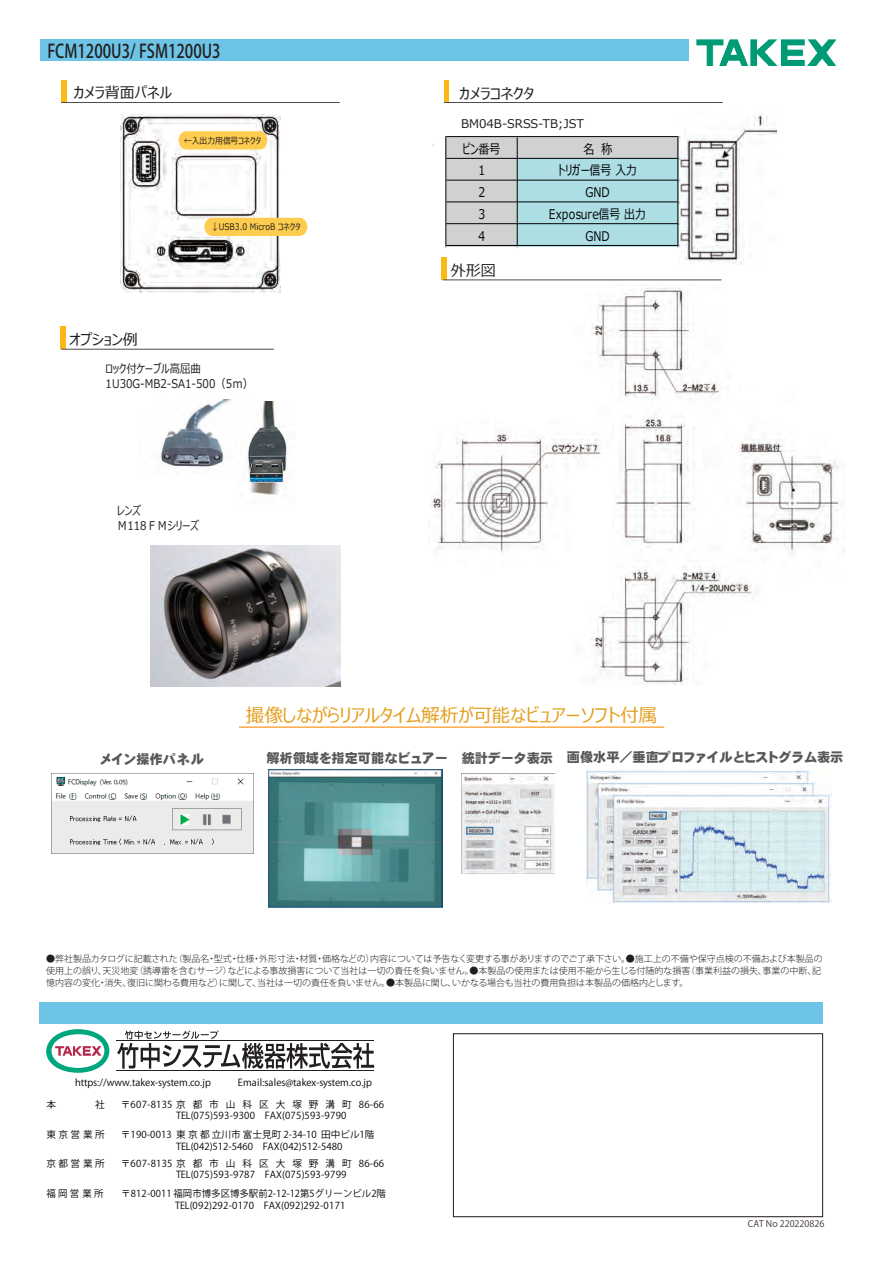
<style>
.page{position:relative;width:893px;height:1263px;background:#fff}
.page>*{position:absolute;margin:0;border:0;box-sizing:border-box;transform-origin:0 0}
.t1{font:500 18.75px "Koz Go Pro";color:#231f20;scale:.8 1}
.t2{font:18.6px "Meiryo UI";letter-spacing:-.005em;color:#e39e1c}
.t3{font:15px "Meiryo UI";color:#231f20}
.t4{font:13.35px "Meiryo UI";color:#030303;scale:.82 1}
.t5{font:13.05px "DHP Gothic EB WIN RKSJ H";color:#57585a}
.t6{font:12px/14.4px "Meiryo UI";color:#231f20;scale:.87 1}
.t7{font:12px "Meiryo UI";color:#231f20}
.t8{font:9.6px/11.2px "Koz Go Pro";letter-spacing:.005em;color:#030303}
.t9{font:9.6px/11.2px "Koz Go Pro";letter-spacing:.025em;color:#030303}
.t10{font:300 9px/12px "Koz Go Pro";color:#231f20}
.t11{font:9px "Meiryo UI";color:#231f20;scale:.87 1}
.t12{font:9px "Koz Go Pro";color:#3c3534}
</style>
<div class="page">
<img style="left:696px;top:39px;width:139px;height:26px">
<div style="left:40px;top:40px;width:649px;height:21px;background:#6dc4e6"></div>
<div style="left:453px;top:1033px;width:370px;height:184px;border:1px solid #201814"></div>
<div style="left:39px;top:1002px;width:784px;height:21px;background:#6dc4e6"></div>
<svg style="left:46px;top:1029px;width:63px;height:44px"></svg>
<hr style="left:117px;top:1070px;width:257px;height:1px;background:#231f20">
<svg style="left:117px;top:1030px;width:257px;height:39px"></svg>
<img style="left:121px;top:115px;width:160px;height:177px">
<svg style="left:179px;top:131px;width:88px;height:18px;background:#fdcd54"></svg>
<div style="left:204px;top:218px;width:103px;height:18px;background:#fecc4e;border-radius:9px"></div>
<div style="left:60px;top:326px;width:5px;height:23px;background:#fcb814"></div>
<hr style="left:61px;top:349px;width:213px;height:1px;background:#4d4d4e">
<div style="left:61px;top:80px;width:5px;height:23px;background:#fcb814"></div>
<hr style="left:61px;top:102px;width:279px;height:1px;background:#4d4d4e">
<hr style="left:239px;top:726px;width:425px;height:2px;background:#faaa4a">
<img style="left:51px;top:773px;width:202px;height:80px">
<img style="left:462px;top:773px;width:92px;height:101px">
<img style="left:268px;top:770px;width:174px;height:137px">
<img style="left:587px;top:769px;width:244px;height:135px">
<img style="left:158px;top:399px;width:75px;height:74px">
<img style="left:243px;top:401px;width:47px;height:94px">
<div style="left:442px;top:257px;width:5px;height:22px;background:#fcb814"></div>
<hr style="left:443px;top:280px;width:278px;height:1px;background:#4d4d4e">
<div style="left:444px;top:80px;width:5px;height:23px;background:#fcb814"></div>
<hr style="left:444px;top:102px;width:279px;height:1px;background:#4d4d4e">
<img style="left:431px;top:287px;width:413px;height:398px">
<img style="left:151px;top:546px;width:189px;height:141px">
<img style="left:680px;top:113px;width:97px;height:151px">
<div style="left:446px;top:137px;width:233px;height:23px;background:#d0d1d2"></div>
<div style="left:446px;top:158px;width:72px;height:89px;background:#d0d1d2"></div>
<div style="left:517px;top:158px;width:162px;height:89px;background:#acdee4"></div>
<hr style="left:447px;top:136px;width:232px;height:1px;background:#030303">
<hr style="left:447px;top:158px;width:232px;height:1px;background:#030303">
<hr style="left:447px;top:180px;width:232px;height:1px;background:#030303">
<hr style="left:447px;top:202px;width:232px;height:1px;background:#030303">
<hr style="left:447px;top:223px;width:232px;height:1px;background:#030303">
<hr style="left:446px;top:137px;width:1px;height:110px;background:#030303">
<hr style="left:517px;top:138px;width:1px;height:109px;background:#030303">
<hr style="left:447px;top:245px;width:232px;height:1px;background:#030303">
<hr style="left:678px;top:138px;width:1px;height:109px;background:#030303">
<h1 class="t1" style="left:47px;top:39px;width:218px">FCM1200U3/ FSM1200U3</h1>
<h3 class="t3" style="left:73px;top:82px;width:100px">カメラ背面パネル</h3>
<p class="t11" style="left:184px;top:134px;width:90px">←入出力用信号コネクタ</p>
<h3 class="t3" style="left:69px;top:329px;width:70px">オプション例</h3>
<p class="t11" style="left:211px;top:220px;width:104px">↓USB3.0 MicroB コネクタ</p>
<h3 class="t6" style="left:106px;top:362px;width:171px">ロック付ケーブル高屈曲<br>1U30G-MB2-SA1-500（5ｍ）</h3>
<h3 class="t6" style="left:117px;top:504px;width:96px">レンズ<br>Ｍ118ＦＭシリーズ</h3>
<h3 class="t3" style="left:459px;top:83px;width:76px">カメラコネクタ</h3>
<h3 class="t7" style="left:461px;top:115px;width:125px">BM04B-SRSS-TB;JST</h3>
<h3 class="t4" style="left:463px;top:139px;width:47px">ピン番号</h3>
<h3 class="t4" style="left:584px;top:139px;width:37px">名　称</h3>
<h3 class="t4" style="left:479px;top:161px;width:10px">1</h3>
<h3 class="t4" style="left:558px;top:161px;width:98px">トリガー信号 入力</h3>
<h3 class="t4" style="left:479px;top:183px;width:10px">2</h3>
<h3 class="t4" style="left:586px;top:183px;width:31px">GND</h3>
<h3 class="t4" style="left:479px;top:205px;width:10px">3</h3>
<h3 class="t4" style="left:549px;top:205px;width:120px">Exposure信号 出力</h3>
<h3 class="t4" style="left:479px;top:226px;width:10px">4</h3>
<h3 class="t4" style="left:586px;top:226px;width:31px">GND</h3>
<h3 class="t3" style="left:451px;top:260px;width:46px">外形図</h3>
<h2 class="t2" style="left:246px;top:702px;width:413px">撮像しながらリアルタイム解析が可能なビュアーソフト付属</h2>
<h3 class="t5" style="left:100px;top:752px;width:106px">メイン操作パネル</h3>
<h3 class="t5" style="left:267px;top:751px;width:578px">解析領域を指定可能なビュアー 統計データ表示 画像水平／垂直プロファイルとヒストグラム表示</h3>
<p class="t10" style="left:46px;top:953px;width:778px">●弊社製品カタログに記載された（製品名・型式・仕様・外形寸法・材質・価格などの）内容については予告なく変更する事がありますのでご了承下さい。●施工上の不備や保守点検の不備および本製品の使用上の誤り、天災地変（誘導雷を含むサージ）などによる事故損害について当社は一切の責任を負いません。●本製品の使用または使用不能から生じる付随的な損害（事業利益の損失、事業の中断、記憶内容の変化・消失、復旧に関わる費用など）に関して、当社は一切の責任を負いません。●本製品に関し、いかなる場合も当社の費用負担は本製品の価格内とします。</p>
<p class="t8" style="left:75px;top:1077px;width:137px">https://www.takex-system.co.jp</p>
<p class="t8" style="left:238px;top:1077px;width:136px">Email:sales@takex-system.co.jp</p>
<p class="t8" style="left:47px;top:1099px;width:11px">本</p>
<p class="t8" style="left:95px;top:1099px;width:11px">社</p>
<p class="t9" style="left:176px;top:1099px;width:210px;text-indent:-55px">〒607-8135 京 都 市 山 科 区 大 塚 野 溝 町 86-66<br>TEL(075)593-9300　FAX(075)593-9790</p>
<p class="t8" style="left:47px;top:1129px;width:60px">東京営業所</p>
<p class="t8" style="left:176px;top:1129px;width:200px;text-indent:-55px">〒190-0013 東京都 立川市 富士見町 2-34-10 田中ビル1階<br>TEL(042)512-5460　FAX(042)512-5480</p>
<p class="t8" style="left:47px;top:1188px;width:58px">福岡営業所</p>
<p class="t8" style="left:121px;top:1188px;width:266px">〒812-0011 福岡市博多区博多駅前2-12-12第5グリーンビル2階</p>
<p class="t8" style="left:47px;top:1158px;width:60px">京都営業所</p>
<p class="t9" style="left:176px;top:1158px;width:210px;text-indent:-55px">〒607-8135 京 都 市 山 科 区 大 塚 野 溝 町 86-66<br>TEL(075)593-9787　FAX(075)593-9799</p>
<p class="t9" style="left:175px;top:1200px;width:172px">TEL(092)292-0170　FAX(092)292-0171</p>
<p class="t12" style="left:748px;top:1218px;width:78px">CAT No 220220826</p>
</div>
